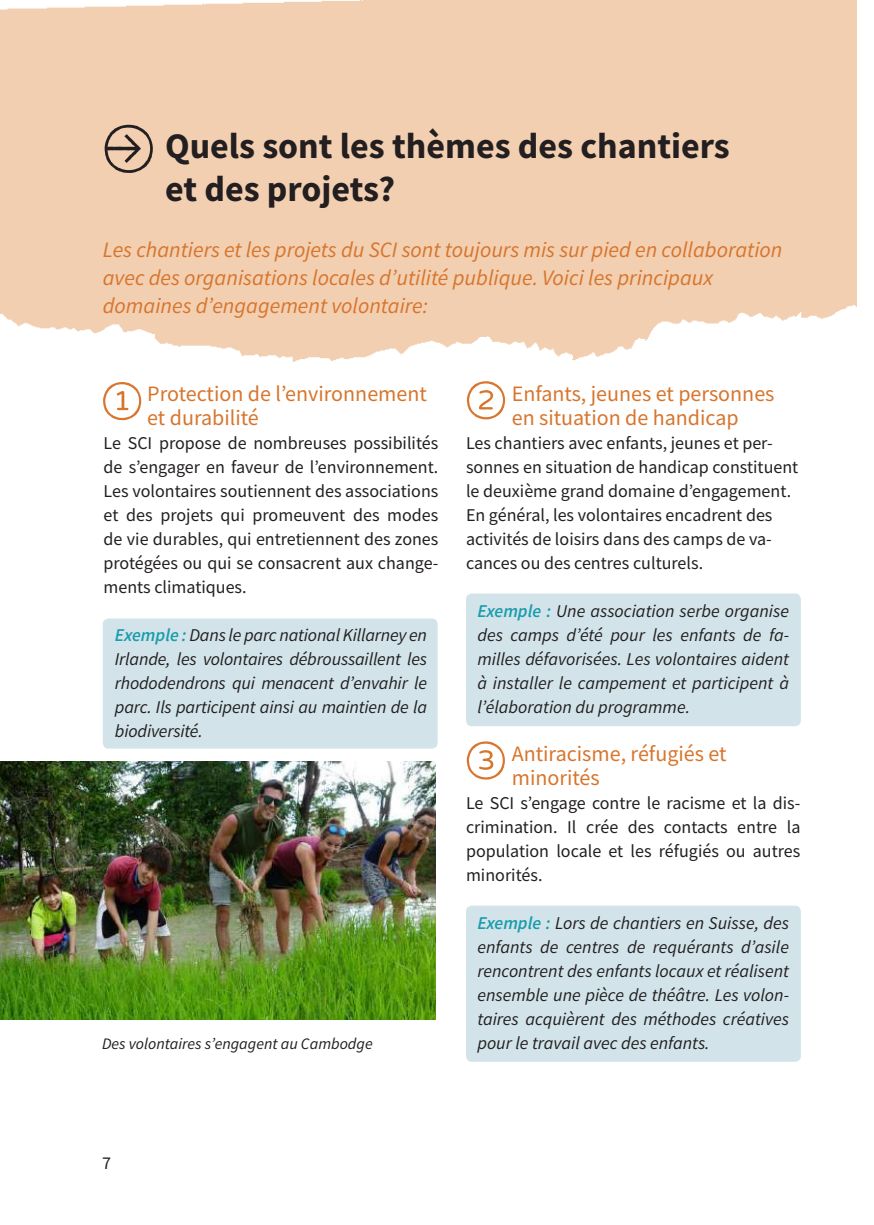
<style>
.page{position:relative;width:874px;height:1225px;background:#fff}
.page>*{position:absolute;margin:0;border:0;box-sizing:border-box;transform-origin:0 0}
.t1{font:700 36px/43.2px "Source Sans Pro";color:#231f20}
.t2{font:italic 22px/28px "Source Sans Pro";color:#d7752c}
.t3{font:22px/24px "Source Sans Pro";color:#d7752c}
.t4{font:18px/24px "Source Sans Pro";color:#231f20;text-align:justify}
.t5{font:italic 18px/24px "Source Sans Pro";color:#231f20;text-align:justify}
.t6{font:italic 16px "Source Sans Pro";color:#231f20}
.s1{font-weight:600;color:#1a9cac}
</style>
<div class="page">
<div style="left:466px;top:905px;width:334px;height:156px;background:#d2e4ea;border-radius:6px"></div>
<div style="left:466px;top:593px;width:334px;height:133px;background:#d2e4ea;border-radius:6px"></div>
<div style="left:103px;top:618px;width:334px;height:130px;background:#d2e4ea;border-radius:6px"></div>
<svg style="left:105px;top:125px;width:48px;height:48px;background:#b99f89"></svg>
<svg style="left:103px;top:382px;width:38px;height:38px"></svg>
<svg style="left:466px;top:381px;width:39px;height:38px"></svg>
<svg style="left:466px;top:741px;width:39px;height:39px"></svg>
<img style="left:0;top:761px;width:435px;height:258px">
<h1 class="t1" style="left:165px;top:124px;width:566px">Quels sont les thèmes des chantiers et des projets?</h1>
<p class="t2" style="left:103px;top:235px;width:680px">Les chantiers et les projets du SCI sont toujours mis sur pied en collaboration avec des organisations locales d’utilité publique. Voici les principaux domaines d’engagement volontaire:</p>
<p class="t3" style="left:147px;top:382px;width:281px">Protection de l’environnement et durabilité</p>
<p class="t4" style="left:103px;top:431px;width:336px">Le SCI propose de nombreuses possibilités de s’engager en faveur de l’environnement.<br>Les volontaires soutiennent des associations et des projets qui promeuvent des modes de vie durables, qui entretiennent des zones protégées ou qui se consacrent aux change&shy;ments climatiques.</p>
<p class="t5" style="left:115px;top:623px;width:313px"><span class="s1">Exemple :</span> Dans le parc national Killarney en Irlande, les volontaires débroussaillent les rhododendrons qui menacent d’envahir le parc. Ils participent ainsi au maintien de la biodiversité.</p>
<p class="t3" style="left:511px;top:382px;width:264px">Enfants, jeunes et personnes en situation de handicap</p>
<p class="t4" style="left:466px;top:431px;width:334px;text-align:left">Les chantiers avec enfants, jeunes et per&shy;sonnes en situation de handicap constituent le deuxième grand domaine d’engagement.<br>En général, les volontaires encadrent des activités de loisirs dans des camps de va&shy;cances ou des centres culturels.</p>
<p class="t5" style="left:477px;top:599px;width:313px"><span class="s1">Exemple :</span> Une association serbe organise des camps d’été pour les enfants de fa&shy;milles défavorisées. Les volontaires aident à installer le campement et participent à l’élaboration du programme.</p>
<p class="t3" style="left:511px;top:742px;width:216px">Antiracisme, réfugiés et minorités</p>
<p class="t4" style="left:466px;top:791px;width:336px">Le SCI s’engage contre le racisme et la dis&shy;crimination. Il crée des contacts entre la population locale et les réfugiés ou autres minorités.</p>
<p class="t5" style="left:477px;top:911px;width:313px"><span class="s1">Exemple :</span> Lors de chantiers en Suisse, des enfants de centres de requérants d’asile rencontrent des enfants locaux et réalisent ensemble une pièce de théâtre. Les volon&shy;taires acquièrent des méthodes créatives</p>
<p class="t6" style="left:102px;top:1034px;width:272px">Des volontaires s’engagent au Cambodge</p>
<p class="t5" style="left:477px;top:1031px;width:234px">pour le travail avec des enfants.</p>
<p class="t4" style="left:102px;top:1151px;width:10px">7</p>
</div>
